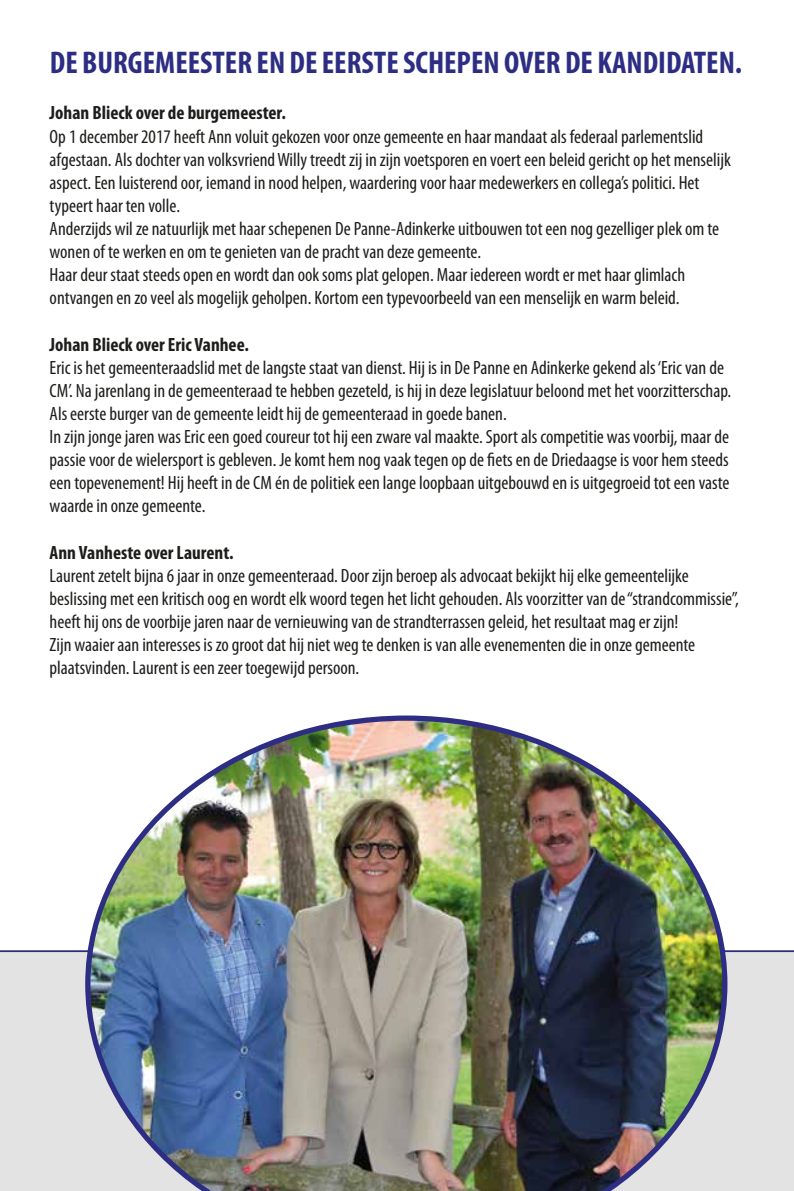
<style>
.page{position:relative;width:794px;height:1191px;background:#fff}
.page>*{position:absolute;margin:0;border:0;box-sizing:border-box;transform-origin:0 0}
.t1{font:700 condensed 31.5px "Myriad Pro";color:#2d2e83}
.t2{font:condensed 19.25px/23.1px "Myriad Pro";color:#1d1d1b}
.t3{font:700 condensed 19.25px "Myriad Pro";color:#1d1d1b}
</style>
<div class="page">
<div style="left:0;top:950px;width:794px;height:241px;background:#e3e3e3"></div>
<hr style="left:0;top:950px;width:794px;height:2px;background:#2d2e83">
<img style="left:85px;top:715px;width:642px;height:476px">
<h1 class="t1" style="left:50px;top:45px;width:693px">DE BURGEMEESTER EN DE EERSTE SCHEPEN OVER DE KANDIDATEN.</h1>
<p class="t3" style="left:50px;top:102px;width:238px">Johan Blieck over de burgemeester.</p>
<p class="t2" style="left:50px;top:125px;width:682px">Op 1 december 2017 heeft Ann voluit gekozen voor onze gemeente en haar mandaat als federaal parlementslid afgestaan. Als dochter van volksvriend Willy treedt zij in zijn voetsporen en voert een beleid gericht op het menselijk aspect. Een luisterend oor, iemand in nood helpen, waardering voor haar medewerkers en collega’s politici. Het typeert haar ten volle.<br>Anderzijds wil ze natuurlijk met haar schepenen De Panne-Adinkerke uitbouwen tot een nog gezelliger plek om te wonen of te werken en om te genieten van de pracht van deze gemeente.<br>Haar deur staat steeds open en wordt dan ook soms plat gelopen. Maar iedereen wordt er met haar glimlach ontvangen en zo veel als mogelijk geholpen. Kortom een typevoorbeeld van een menselijk en warm beleid.</p>
<p class="t3" style="left:50px;top:333px;width:201px">Johan Blieck over Eric Vanhee.</p>
<p class="t2" style="left:50px;top:356px;width:683px">Eric is het gemeenteraadslid met de langste staat van dienst. Hij is in De Panne en Adinkerke gekend als ‘Eric van de CM’. Na jarenlang in de gemeenteraad te hebben gezeteld, is hij in deze legislatuur beloond met het voorzitterschap.<br>Als eerste burger van de gemeente leidt hij de gemeenteraad in goede banen.<br>In zijn jonge jaren was Eric een goed coureur tot hij een zware val maakte. Sport als competitie was voorbij, maar de passie voor de wielersport is gebleven. Je komt hem nog vaak tegen op de fiets en de Driedaagse is voor hem steeds een topevenement! Hij heeft in de CM én de politiek een lange loopbaan uitgebouwd en is uitgegroeid tot een vaste waarde in onze gemeente.</p>
<p class="t3" style="left:50px;top:541px;width:185px">Ann Vanheste over Laurent.</p>
<p class="t2" style="left:50px;top:564px;width:690px">Laurent zetelt bijna 6 jaar in onze gemeenteraad. Door zijn beroep als advocaat bekijkt hij elke gemeentelijke beslissing met een kritisch oog en wordt elk woord tegen het licht gehouden. Als voorzitter van de “strandcommissie”, heeft hij ons de voorbije jaren naar de vernieuwing van de strandterrassen geleid, het resultaat mag er zijn!<br>Zijn waaier aan interesses is zo groot dat hij niet weg te denken is van alle evenementen die in onze gemeente plaatsvinden. Laurent is een zeer toegewijd persoon.</p>
</div>
